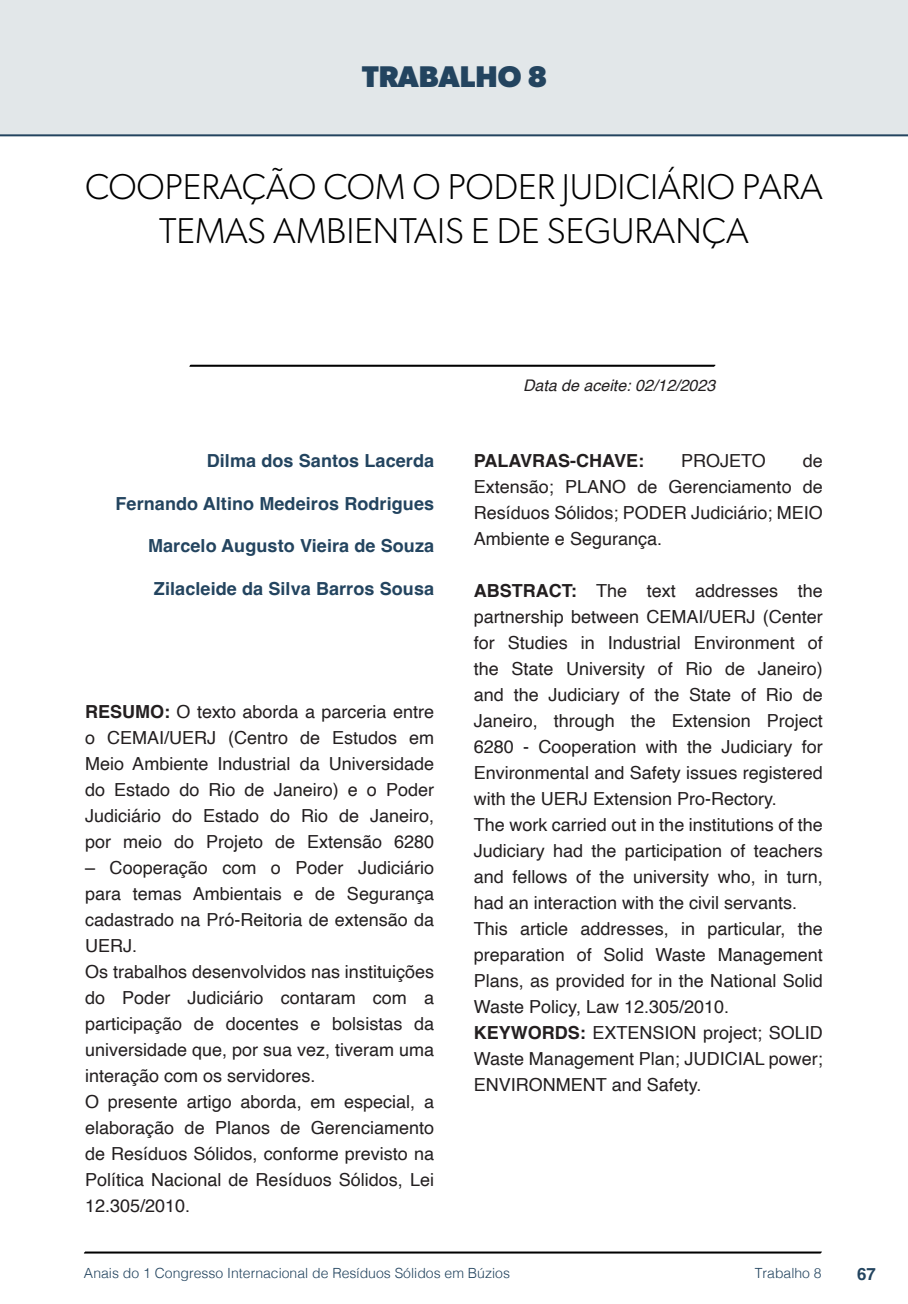
<style>
.page{position:relative;width:908px;height:1304px;background:#fff}
.page>*{position:absolute;margin:0;border:0;box-sizing:border-box;transform-origin:0 0}
.nome_artigos{font:300 36px/44px "Gibson";color:#000;text-align:center}
.capítulos{font:700 30px "Gibson";color:#23445f}
.Resumos_e_PC_TXT{font:18px/26px "Helvetica";color:#231f20;text-align:justify}
.nome_autores{font:700 18px "Helvetica";letter-spacing:.005em;color:#23445f}
.Resumos_e_PC_TXT-2{font:700 18px "Helvetica";color:#231f20}
.t1{font:700 16.8px "Helvetica";color:#23445f}
.t2{font:italic 16px "Helvetica";color:#231f20}
.t3{font:300 14px "Helvetica";color:#23445f}
.s1{font-weight:700}
</style>
<div class="page">
<svg style="left:84px;top:1251px;width:737px;height:3px;background:#515151"></svg>
<svg style="left:189px;top:364px;width:526px;height:3px;background:#4f4f4f"></svg>
<div style="left:0;top:0;width:907px;height:136px;background:#e2e7e9"></div>
<div style="left:44px;top:72px;width:68px;height:61px;background:#e2e7e9"></div>
<p class="capítulos" style="left:362px;top:58px;width:186px">TRABALHO 8</p>
<p class="nome_artigos" style="left:85px;top:164px;width:738px">COOPERAÇÃO COM O PODER JUDICIÁRIO PARA<br>TEMAS AMBIENTAIS E DE SEGURANÇA</p>
<p class="nome_autores" style="left:207px;top:450px;width:229px">Dilma dos Santos Lacerda</p>
<p class="nome_autores" style="left:115px;top:492px;width:320px">Fernando Altino Medeiros Rodrigues</p>
<p class="nome_autores" style="left:148px;top:535px;width:287px">Marcelo Augusto Vieira de Souza</p>
<p class="nome_autores" style="left:154px;top:578px;width:281px">Zilacleide da Silva Barros Sousa</p>
<p class="Resumos_e_PC_TXT" style="left:85px;top:699px;width:350px"><span class="s1">RESUMO:</span> O texto aborda a parceria entre o CEMAI/UERJ (Centro de Estudos em Meio Ambiente Industrial da Universidade do Estado do Rio de Janeiro) e o Poder Judiciário do Estado do Rio de Janeiro, por meio do Projeto de Extensão 6280</p>
<p class="Resumos_e_PC_TXT" style="left:85px;top:855px;width:350px">– Cooperação com o Poder Judiciário para temas Ambientais e de Segurança cadastrado na Pró-Reitoria de extensão da UERJ.</p>
<p class="Resumos_e_PC_TXT" style="left:85px;top:959px;width:350px">Os trabalhos desenvolvidos nas instituições do Poder Judiciário contaram com a participação de docentes e bolsistas da universidade que, por sua vez, tiveram uma interação com os servidores.</p>
<p class="Resumos_e_PC_TXT" style="left:85px;top:1089px;width:350px">O presente artigo aborda, em especial, a elaboração de Planos de Gerenciamento de Resíduos Sólidos, conforme previsto na Política Nacional de Resíduos Sólidos, Lei 12.305/2010.</p>
<p class="t2" style="left:523px;top:373px;width:194px">Data de aceite: 02/12/2023</p>
<p class="Resumos_e_PC_TXT-2" style="left:473px;top:450px;width:172px">PALAVRAS-CHAVE:</p>
<p class="Resumos_e_PC_TXT" style="left:680px;top:448px;width:86px">PROJETO</p>
<p class="Resumos_e_PC_TXT" style="left:473px;top:448px;width:350px;text-indent:329px">de Extensão; PLANO de Gerenciamento de Resíduos Sólidos; PODER Judiciário; MEIO Ambiente e Segurança.</p>
<p class="Resumos_e_PC_TXT" style="left:473px;top:578px;width:350px"><span class="s1">ABSTRACT:</span> The text addresses the partnership between CEMAI/UERJ (Center for Studies in Industrial Environment of the State University of Rio de Janeiro) and the Judiciary of the State of Rio de Janeiro, through the Extension Project 6280 - Cooperation with the Judiciary for Environmental and Safety issues registered with the UERJ Extension Pro-Rectory.</p>
<p class="Resumos_e_PC_TXT" style="left:473px;top:812px;width:350px">The work carried out in the institutions of the Judiciary had the participation of teachers and fellows of the university who, in turn, had an interaction with the civil servants.</p>
<p class="Resumos_e_PC_TXT" style="left:473px;top:916px;width:350px">This article addresses, in particular, the preparation of Solid Waste Management Plans, as provided for in the National Solid Waste Policy, Law 12.305/2010.</p>
<p class="Resumos_e_PC_TXT" style="left:473px;top:1020px;width:350px"><span class="s1">KEYWORDS:</span> EXTENSION project; SOLID Waste Management Plan; JUDICIAL power; ENVIRONMENT and Safety.</p>
<p class="t3" style="left:84px;top:1261px;width:427px">Anais do 1 Congresso Internacional de Resíduos Sólidos em Búzios</p>
<p class="t3" style="left:754px;top:1261px;width:68px">Trabalho 8</p>
<p class="t1" style="left:856px;top:1264px;width:20px">67</p>
</div>
